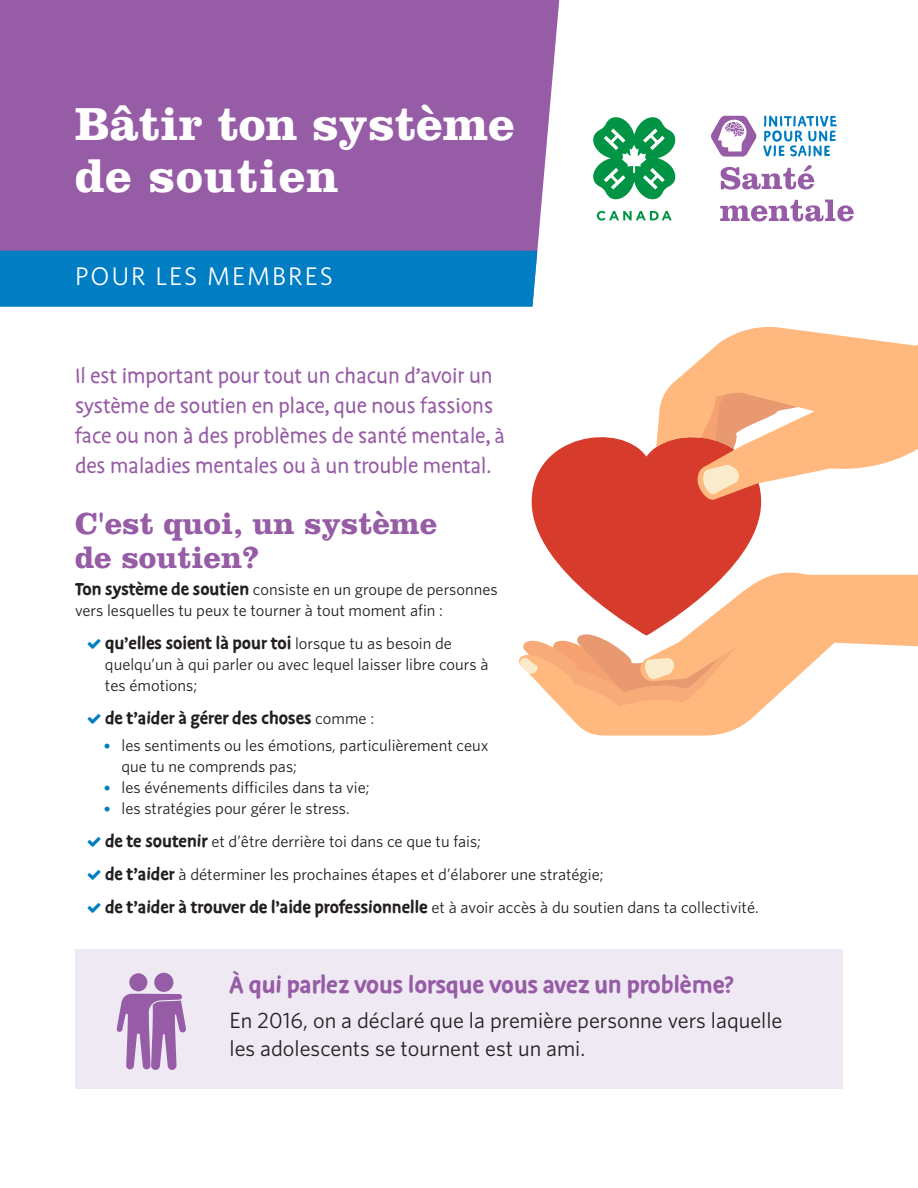
<style>
.page{position:relative;width:918px;height:1188px;background:#fff}
.page>*{position:absolute;margin:0;border:0;box-sizing:border-box;transform-origin:0 0}
.t1{font:700 48px/52.5px "Clarendon LT Std";color:#fff}
.t2{font:700 31.5px/34px "Clarendon";color:#975ca6}
.t3{font:700 27px "Duper Pro";color:#975ca6}
.t4{font:25.5px "Whitney";letter-spacing:.08em;color:#fff}
.t5{font:24px/30px "Duper Pro";color:#975ca6}
.t6{font:22.2px/28.2px "Whitney";color:#231f20}
.t7{font:700 19.5px "Duper Pro";color:#231f20}
.t8{font:16.5px/21px "Whitney";color:#231f20}
.s1{font-family:"Duper Pro";font-weight:700;font-size:19.5px}
.s2{font-family:"Whitney";font-weight:400;font-size:16.5px}
.s3{font-family:"Clarendon LT Std";font-weight:300;font-size:14.85px;color:#007dc3}
</style>
<div class="page">
<div style="left:0;top:0;width:560px;height:254px;background:#975ca6"></div>
<div style="left:0;top:251px;width:537px;height:56px;background:#007dc3"></div>
<svg style="left:597px;top:211px;width:75px;height:10px"></svg>
<svg style="left:593px;top:117px;width:82px;height:83px"></svg>
<svg style="left:763px;top:115px;width:74px;height:42px"></svg>
<svg style="left:721px;top:165px;width:93px;height:25px"></svg>
<svg style="left:720px;top:200px;width:134px;height:22px"></svg>
<svg style="left:711px;top:116px;width:46px;height:41px"></svg>
<svg style="left:574px;top:572px;width:344px;height:164px;fill:#ffb87d"></svg>
<svg style="left:519px;top:626px;width:275px;height:95px"></svg>
<svg style="left:532px;top:437px;width:229px;height:198px;fill:#d63b2b"></svg>
<svg style="left:656px;top:327px;width:262px;height:174px;fill:#ffb87d"></svg>
<svg style="left:697px;top:353px;width:142px;height:141px;background:#fab98b"></svg>
<div style="left:75px;top:950px;width:768px;height:139px;background:#efe9f4"></div>
<div style="left:154px;top:973px;width:19px;height:19px;background:#975ca6;border-radius:50%"></div>
<div style="left:129px;top:973px;width:18px;height:18px;background:#975ca6;border-radius:50%"></div>
<svg style="left:117px;top:994px;width:69px;height:76px"></svg>
<h1 class="t1" style="left:75px;top:97px;width:441px">Bâtir ton système de soutien</h1>
<h3 class="t4" style="left:75px;top:261px;width:259px">POUR LES MEMBRES</h3>
<h3 class="t5" style="left:75px;top:362px;width:431px">Il est important pour tout un chacun d’avoir un système de soutien en place, que nous fassions face ou non à des problèmes de santé mentale, à des maladies mentales ou à un trouble mental.</h3>
<h2 class="t2" style="left:75px;top:506px;width:364px">C'est quoi, un système de soutien?</h2>
<p class="t8" style="left:75px;top:578px;width:424px"><span class="s1">Ton système de soutien</span> consiste en un groupe de personnes vers lesquelles tu peux te tourner à tout moment afin :</p>
<p class="t7" style="left:105px;top:632px;width:349px">qu’elles soient là pour toi <span class="s2">lorsque tu as besoin de</span></p>
<p class="t8" style="left:105px;top:653px;width:385px">quelqu’un à qui parler ou avec lequel laisser libre cours à tes émotions;</p>
<p class="t7" style="left:105px;top:707px;width:271px">de t’aider à gérer des choses <span class="s2">comme :</span></p>
<p class="t8" style="left:122px;top:734px;width:369px;text-indent:-18px"><span class="s3">•</span> les sentiments ou les émotions, particulièrement ceux que tu ne comprends pas;</p>
<p class="t8" style="left:104px;top:776px;width:268px"><span class="s3">•</span> les événements difficiles dans ta vie;</p>
<p class="t8" style="left:104px;top:791px;width:657px;line-height:33px"><span class="s3">•</span> les stratégies pour gérer le stress.<br><span class="s1">de te soutenir</span> et d’être derrière toi dans ce que tu fais;<br><span class="s1">de t’aider</span> à déterminer les prochaines étapes et d’élaborer une stratégie;<br><span class="s1">de t’aider à trouver de l’aide professionnelle</span> et à avoir accès à du soutien dans ta collectivité.</p>
<h3 class="t3" style="left:230px;top:970px;width:505px">À qui parlez vous lorsque vous avez un problème?</h3>
<h3 class="t6" style="left:230px;top:1005px;width:555px">En 2016, on a déclaré que la première personne vers laquelle les adolescents se tournent est un ami.</h3>
</div>
